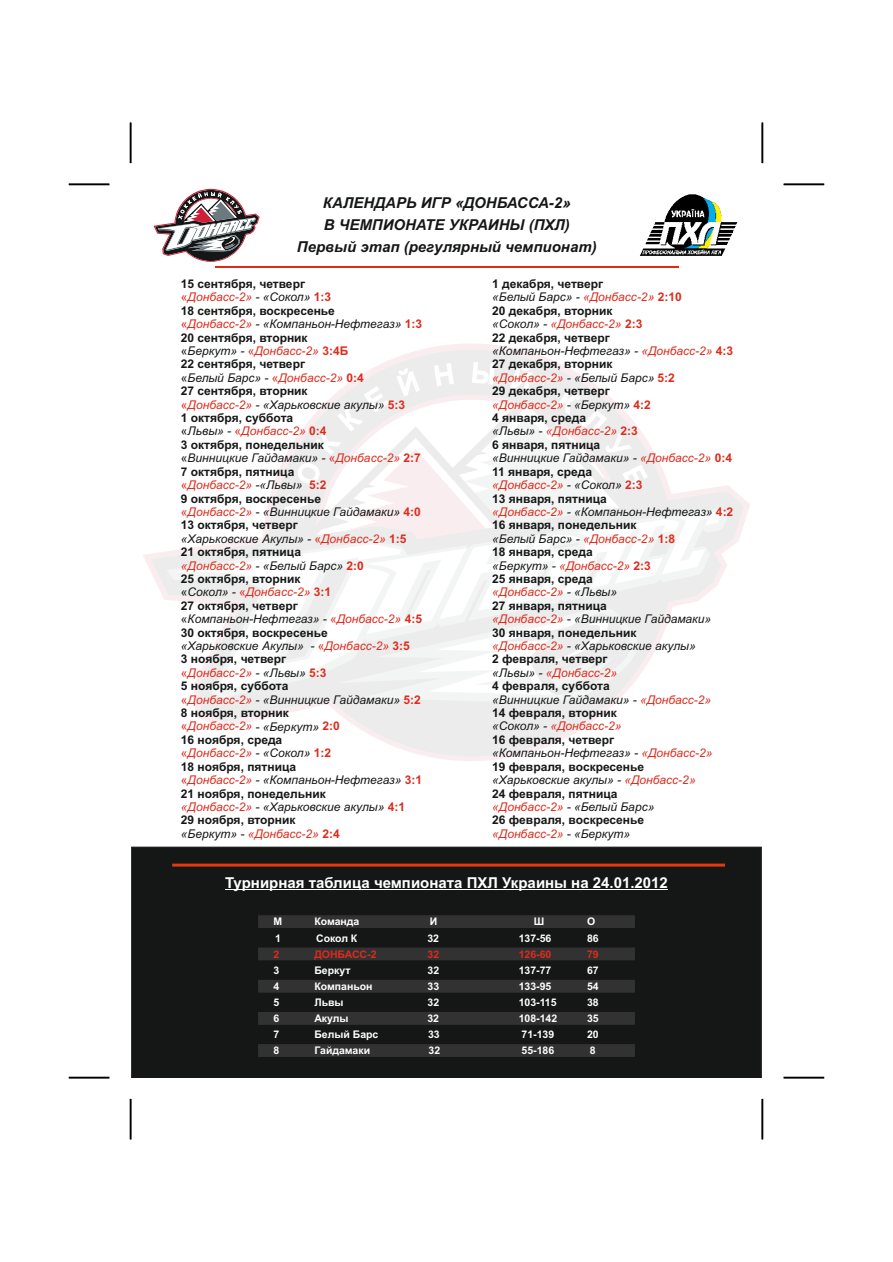
<style>
.page{position:relative;width:893px;height:1262px;background:#fff}
.page>*{position:absolute;margin:0;border:0;box-sizing:border-box;transform-origin:0 0}
.t1{font:italic 700 15px/22px "Arial";color:#151616;text-align:center}
.t2{font:700 15px "Arial";color:#fff}
.t3{font:700 12px/13.4px "Arial";color:#151616}
.t4{font:700 12px "Arial";color:#dd2b1c}
.t5{font:700 10.5px "Arial";color:#fff}
.t6{font:700 10.5px "Arial";color:#dd2b1c}
.s1{font-weight:400;color:#dd2b1c}
.s2{font-weight:400;font-style:italic;color:#dd2b1c}
.s3{font-weight:400;font-style:italic}
.s4{color:#dd2b1c}
.s5{font-weight:400}
</style>
<div class="page">
<svg style="left:143px;top:344px;width:607px;height:417px"></svg>
<svg style="left:167px;top:416px;width:561px;height:288px;fill:#f3f4f4"></svg>
<svg style="left:172px;top:362px;width:551px;height:332px"></svg>
<svg style="left:153px;top:189px;width:107px;height:73px"></svg>
<hr style="left:215px;top:266px;width:463px;height:2px;background:#dd2b1c">
<hr style="left:69px;top:183px;width:40px;height:2px;background:#000">
<hr style="left:783px;top:183px;width:41px;height:2px;background:#000">
<hr style="left:69px;top:1076px;width:40px;height:2px;background:#000">
<hr style="left:783px;top:1076px;width:41px;height:2px;background:#000">
<hr style="left:761px;top:123px;width:2px;height:40px;background:#000">
<hr style="left:761px;top:1098px;width:2px;height:41px;background:#000">
<hr style="left:130px;top:123px;width:1px;height:40px;background:#000">
<hr style="left:130px;top:1098px;width:1px;height:41px;background:#000">
<img style="left:640px;top:194px;width:98px;height:74px">
<div style="left:131px;top:846px;width:631px;height:232px;background:#151616"></div>
<hr style="left:172px;top:863px;width:553px;height:3px;background:#e4390f">
<svg style="left:257px;top:914px;width:379px;height:15px;background:#2d2d2d"></svg>
<svg style="left:257px;top:946px;width:379px;height:15px;background:#2d2d2d"></svg>
<svg style="left:257px;top:978px;width:379px;height:16px;background:#2c2c2c"></svg>
<svg style="left:257px;top:1010px;width:379px;height:16px;background:#2c2c2c"></svg>
<svg style="left:257px;top:1042px;width:379px;height:16px;background:#2c2c2c"></svg>
<hr style="left:225px;top:889px;width:443px;height:1px;background:#fff">
<p class="t1" style="left:297px;top:193px;width:301px">КАЛЕНДАРЬ ИГР «ДОНБАССА-2»<br>В ЧЕМПИОНАТЕ УКРАИНЫ (ПХЛ)<br>Первый этап (регулярный чемпионат)</p>
<p class="t3" style="left:181px;top:278px;width:242px">15 сентября, четверг<br><span class="s1">«</span><span class="s2">Донбасс-2»</span> <span class="s3">- «Сокол»</span> <span class="s4">1:3<br></span>18 сентября, воскресенье<br><span class="s1">«</span><span class="s2">Донбасс-2»</span> <span class="s3">- «Компаньон-Нефтегаз»</span> <span class="s4">1:3<br></span>20 сентября, вторник<br><span class="s5">«</span><span class="s3">Беркут» -</span> <span class="s1">«</span><span class="s2">Донбасс-2»</span> <span class="s4">3:4Б<br></span>22 сентября, четверг<br><span class="s5">«</span><span class="s3">Белый Барс» -</span> <span class="s1">«</span><span class="s2">Донбасс-2»</span> <span class="s4">0:4<br></span>27 сентября, вторник<br><span class="s1">«</span><span class="s2">Донбасс-2»</span> <span class="s3">- «Харьковские акулы»</span> <span class="s4">5:3<br></span>1 октября, суббота<br><span class="s5">«</span><span class="s3">Львы» -</span> <span class="s1">«</span><span class="s2">Донбасс-2»</span> <span class="s4">0:4<br></span>3 октября, понедельник<br><span class="s5">«</span><span class="s3">Винницкие Гайдамаки» -</span> <span class="s1">«</span><span class="s2">Донбасс-2»</span> <span class="s4">2:7<br></span>7 октября, пятница<br><span class="s1">«</span><span class="s2">Донбасс-2»</span> <span class="s3">-«Львы»<br></span>9 октября, воскресенье<br><span class="s1">«</span><span class="s2">Донбасс-2»</span> <span class="s3">- «Винницкие Гайдамаки»</span> <span class="s4">4:0<br></span>13 октября, четверг<br><span class="s3">«Харьковские Акулы» -</span> <span class="s1">«</span><span class="s2">Донбасс-2»</span> <span class="s4">1:5<br></span>21 октября, пятница<br><span class="s2">«Донбасс-2»</span> <span class="s3">- «Белый Барс»</span> <span class="s4">2:0<br></span>25 октября, вторник<br><span class="s5">«</span><span class="s3">Сокол» -</span> <span class="s1">«</span><span class="s2">Донбасс-2»</span> <span class="s4">3:1<br></span>27 октября, четверг <span class="s5">«</span><span class="s3">Компаньон-Нефтегаз» -</span> <span class="s1">«</span><span class="s2">Донбасс-2»</span> <span class="s4">4:5<br></span>30 октября, воскресенье<br><span class="s3">«Харьковские Акулы» -</span> <span class="s1">«</span><span class="s2">Донбасс-2»</span> <span class="s4">3:5<br></span>3 ноября, четверг<br><span class="s1">«</span><span class="s2">Донбасс-2»</span> <span class="s3">- «Львы»</span> <span class="s4">5:3<br></span>5 ноября, суббота<br><span class="s1">«</span><span class="s2">Донбасс-2»</span> <span class="s3">- «Винницкие Гайдамаки»</span> <span class="s4">5:2<br></span>8 ноября, вторник<br><span class="s1">«</span><span class="s2">Донбасс-2»</span> <span class="s3">- «Беркут»</span> <span class="s4">2:0<br></span>16 ноября, среда<br><span class="s1">«</span><span class="s2">Донбасс-2»</span> <span class="s3">- «Сокол»</span> <span class="s4">1:2<br></span>18 ноября, пятница<br><span class="s1">«</span><span class="s2">Донбасс-2»</span> <span class="s3">- «Компаньон-Нефтегаз»</span> <span class="s4">3:1<br></span>21 ноября, понедельник<br><span class="s2">«Донбасс-2»</span> <span class="s3">- «Харьковские акулы»</span> <span class="s4">4:1<br></span>29 ноября, вторник<br><span class="s3">«Беркут» -</span> <span class="s2">«Донбасс-2»</span> <span class="s4">2:4</span></p>
<p class="t3" style="left:492px;top:278px;width:242px">1 декабря, четверг<br><span class="s3">«Белый Барс» -</span> <span class="s2">«Донбасс-2»</span> <span class="s4">2:10<br></span>20 декабря, вторник<br><span class="s3">«Сокол» -</span> <span class="s2">«Донбасс-2»</span> <span class="s4">2:3<br></span>22 декабря, четверг <span class="s3">«Компаньон-Нефтегаз» -</span> <span class="s2">«Донбасс-2»</span> <span class="s4">4:3<br></span>27 декабря, вторник<br><span class="s2">«Донбасс-2»</span> <span class="s3">- «Белый Барс»</span> <span class="s4">5:2<br></span>29 декабря, четверг<br><span class="s2">«Донбасс-2»</span> <span class="s3">- «Беркут»</span> <span class="s4">4:2<br></span>4 января, среда<br><span class="s3">«Львы» -</span> <span class="s2">«Донбасс-2»</span> <span class="s4">2:3<br></span>6 января, пятница<br><span class="s3">«Винницкие Гайдамаки» -</span> <span class="s2">«Донбасс-2»</span> <span class="s4">0:4<br></span>11 января, среда<br><span class="s2">«Донбасс-2»</span> <span class="s3">- «Сокол»</span> <span class="s4">2:3<br></span>13 января, пятница<br><span class="s2">«Донбасс-2»</span> <span class="s3">- «Компаньон-Нефтегаз»</span> <span class="s4">4:2<br></span>16 января, понедельник<br><span class="s3">«Белый Барс» -</span> <span class="s2">«Донбасс-2»</span> <span class="s4">1:8<br></span>18 января, среда<br><span class="s3">«Беркут» -</span> <span class="s2">«Донбасс-2»</span> <span class="s4">2:3<br></span>25 января, среда<br><span class="s2">«Донбасс-2»</span> <span class="s3">- «Львы»<br></span>27 января, пятница<br><span class="s2">«Донбасс-2»</span> <span class="s3">- «Винницкие Гайдамаки»<br></span>30 января, понедельник<br><span class="s2">«Донбасс-2»</span> <span class="s3">- «Харьковские акулы»<br></span>2 февраля, четверг<br><span class="s3">«Львы» -</span> <span class="s2">«Донбасс-2»<br></span>4 февраля, суббота<br><span class="s3">«Винницкие Гайдамаки» -</span> <span class="s2">«Донбасс-2»<br></span>14 февраля, вторник<br><span class="s3">«Сокол» -</span> <span class="s2">«Донбасс-2»<br></span>16 февраля, четверг <span class="s3">«Компаньон-Нефтегаз» -</span> <span class="s2">«Донбасс-2»<br></span>19 февраля, воскресенье<br><span class="s3">«Харьковские акулы» -</span> <span class="s2">«Донбасс-2»<br></span>24 февраля, пятница<br><span class="s2">«Донбасс-2»</span> <span class="s3">- «Белый Барс»<br></span>26 февраля, воскресенье<br><span class="s2">«Донбасс-2»</span> <span class="s3">- «Беркут»</span></p>
<p class="t2" style="left:225px;top:877px;width:444px">Турнирная таблица чемпионата ПХЛ Украины на 24.01.2012</p>
<p class="t5" style="left:273px;top:917px;width:10px">М</p>
<p class="t5" style="left:314px;top:917px;width:46px">Команда</p>
<p class="t5" style="left:430px;top:917px;width:9px">И</p>
<p class="t5" style="left:534px;top:917px;width:12px">Ш</p>
<p class="t5" style="left:587px;top:917px;width:10px">О</p>
<p class="t5" style="left:275px;top:934px;width:7px">1</p>
<p class="t5" style="left:316px;top:934px;width:43px">Сокол К</p>
<p class="t5" style="left:427px;top:934px;width:13px">32</p>
<p class="t5" style="left:518px;top:934px;width:34px">137-56</p>
<p class="t5" style="left:587px;top:934px;width:13px">86</p>
<p class="t5" style="left:273px;top:966px;width:7px">3</p>
<p class="t5" style="left:314px;top:966px;width:38px">Беркут</p>
<p class="t5" style="left:427px;top:966px;width:13px">32</p>
<p class="t5" style="left:518px;top:966px;width:34px">137-77</p>
<p class="t5" style="left:587px;top:966px;width:13px">67</p>
<p class="t5" style="left:273px;top:982px;width:7px">4</p>
<p class="t5" style="left:314px;top:982px;width:60px">Компаньон</p>
<p class="t5" style="left:427px;top:982px;width:13px">33</p>
<p class="t5" style="left:518px;top:982px;width:34px">133-95</p>
<p class="t5" style="left:587px;top:982px;width:13px">54</p>
<p class="t5" style="left:273px;top:998px;width:7px">5</p>
<p class="t5" style="left:427px;top:998px;width:13px">32</p>
<p class="t5" style="left:518px;top:998px;width:39px">103-115</p>
<p class="t5" style="left:587px;top:998px;width:13px">38</p>
<p class="t5" style="left:273px;top:1014px;width:7px">6</p>
<p class="t5" style="left:314px;top:1014px;width:36px">Акулы</p>
<p class="t5" style="left:427px;top:1014px;width:13px">32</p>
<p class="t5" style="left:518px;top:1014px;width:40px">108-142</p>
<p class="t5" style="left:587px;top:1014px;width:13px">35</p>
<p class="t5" style="left:273px;top:1030px;width:7px">7</p>
<p class="t5" style="left:314px;top:1030px;width:66px">Белый Барс</p>
<p class="t5" style="left:428px;top:1030px;width:13px">33</p>
<p class="t5" style="left:521px;top:1030px;width:34px">71-139</p>
<p class="t5" style="left:587px;top:1030px;width:13px">20</p>
<p class="t5" style="left:273px;top:1046px;width:7px">8</p>
<p class="t5" style="left:314px;top:1046px;width:57px">Гайдамаки</p>
<p class="t5" style="left:428px;top:1046px;width:13px">32</p>
<p class="t5" style="left:521px;top:1046px;width:34px">55-186</p>
<p class="t5" style="left:590px;top:1046px;width:7px">8</p>
<p class="t4" style="left:309px;top:480px;width:19px">5:2</p>
<p class="t6" style="left:273px;top:950px;width:7px">2</p>
<p class="t6" style="left:314px;top:950px;width:64px">ДОНБАСС-2</p>
<p class="t6" style="left:427px;top:950px;width:13px">32</p>
<p class="t6" style="left:518px;top:950px;width:34px">126-60</p>
<p class="t6" style="left:587px;top:950px;width:13px">79</p>
<p class="t5" style="left:314px;top:998px;width:31px">Львы</p>
</div>
